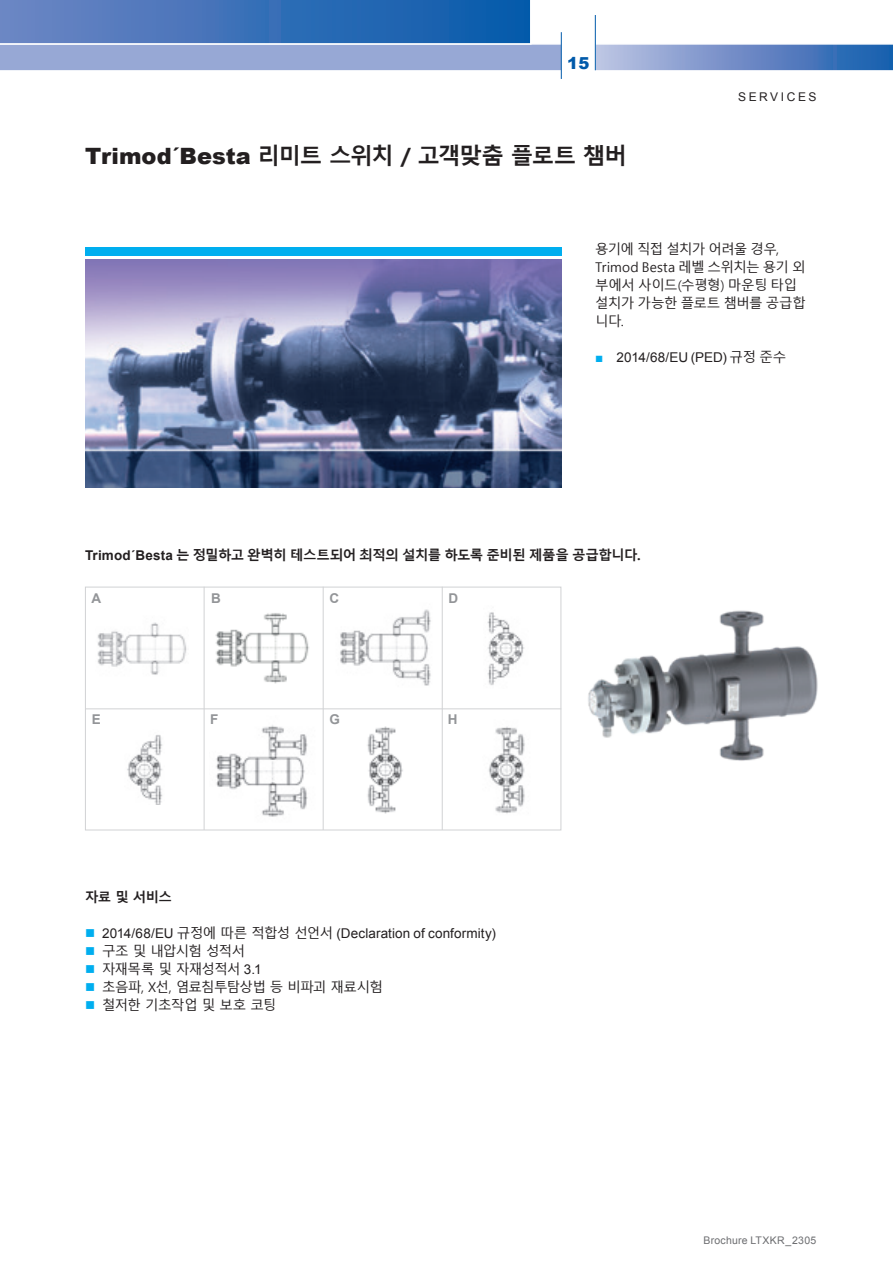
<style>
.page{position:relative;width:893px;height:1263px;background:#fff}
.page>*{position:absolute;margin:0;border:0;box-sizing:border-box;transform-origin:0 0}
.t1{font:700 22.5px "Malgun Gothic";letter-spacing:-.06em;color:#231f20}
.t2{font:900 16.5px "Arial";color:#015aaa}
.t3{font:13.5px/18px "Malgun Gothic";letter-spacing:-.045em;color:#231f20}
.t4{font:13.5px "Arial";letter-spacing:.005em;color:#231f20}
.t5{font:700 13.5px "Malgun Gothic";letter-spacing:-.045em;color:#231f20}
.t6{font:700 13.5px "Arial";color:#939598}
.t7{font:12px "Arial";letter-spacing:.215em;color:#231f20}
.t8{font:10.5px "Arial";letter-spacing:.025em;color:#6c6d70}
.s1{font-family:"Arial";font-weight:900}
.s2{color:#00aeef}
.s3{font-family:"Malgun Gothic"}
.s4{font-family:"Arial"}
</style>
<div class="page">
<svg style="left:595px;top:44px;width:298px;height:27px;background:#7393c9"></svg>
<svg style="left:0;top:0;width:561px;height:72px;background:#698fc7"></svg>
<hr style="left:595px;top:15px;width:1px;height:55px;background:#015aaa">
<hr style="left:561px;top:32px;width:1px;height:47px;background:#015aaa">
<img style="left:215px;top:613px;width:94px;height:71px">
<img style="left:97px;top:622px;width:90px;height:53px">
<img style="left:340px;top:609px;width:91px;height:77px">
<img style="left:487px;top:612px;width:37px;height:73px">
<img style="left:127px;top:735px;width:36px;height:70px">
<img style="left:216px;top:715px;width:107px;height:112px">
<img style="left:367px;top:726px;width:36px;height:88px">
<img style="left:488px;top:727px;width:37px;height:86px">
<img style="left:85px;top:260px;width:476px;height:228px">
<div style="left:85px;top:247px;width:476px;height:8px;background:#00aeef"></div>
<img style="left:588px;top:610px;width:230px;height:151px">
<div style="left:85px;top:587px;width:476px;height:243px;border:1px solid #d1d2d4"></div>
<hr style="left:204px;top:587px;width:1px;height:243px;background:#d1d2d4">
<hr style="left:323px;top:587px;width:1px;height:243px;background:#d1d2d4">
<hr style="left:442px;top:587px;width:1px;height:243px;background:#d1d2d4">
<hr style="left:85px;top:708px;width:476px;height:1px;background:#d1d2d4">
<p class="t2" style="left:567px;top:51px;width:24px">15</p>
<h1 class="t1" style="left:85px;top:142px;width:543px"><span class="s1">Trimod´Besta</span> 리미트 스위치 / 고객맞춤 플로트 챔버</h1>
<p class="t7" style="left:738px;top:89px;width:80px">SERVICES</p>
<p class="t3" style="left:595px;top:240px;width:212px">용기에 직접 설치가 어려울 경우,<br>Trimod Besta 레벨 스위치는 용기 외 부에서 사이드(수평형) 마운팅 타입 설치가 가능한 플로트 챔버를 공급합 니다.</p>
<p class="t4" style="left:595px;top:348px;width:193px"><span class="s2">■</span> 2014/68/EU (PED) <span class="s3">규정 준수</span></p>
<p class="t5" style="left:85px;top:547px;width:557px"><span class="s4">Trimod´Besta</span> 는 정밀하고 완벽히 테스트되어 최적의 설치를 하도록 준비된 제품을 공급합니다.</p>
<p class="t6" style="left:91px;top:589px;width:11px">A</p>
<p class="t6" style="left:211px;top:589px;width:11px">B</p>
<p class="t6" style="left:330px;top:589px;width:11px">C</p>
<p class="t6" style="left:449px;top:589px;width:11px">D</p>
<p class="t6" style="left:210px;top:710px;width:10px">F</p>
<p class="t6" style="left:329px;top:710px;width:12px">G</p>
<p class="t6" style="left:92px;top:710px;width:11px">E</p>
<p class="t6" style="left:448px;top:710px;width:11px">H</p>
<p class="t5" style="left:85px;top:889px;width:89px">자료 및 서비스</p>
<p class="t4" style="left:85px;top:924px;width:412px"><span class="s2">■</span> 2014/68/EU <span class="s3">규정에 따른 적합성 선언서</span> (Declaration of conformity)</p>
<p class="t3" style="left:85px;top:942px;width:162px"><span class="s2">■</span> 구조 및 내압시험 성적서</p>
<p class="t3" style="left:85px;top:960px;width:178px"><span class="s2">■</span> 자재목록 및 자재성적서 <span class="s4">3.1</span></p>
<p class="t3" style="left:85px;top:978px;width:300px"><span class="s2">■</span> 초음파, X선, 염료침투탐상법 등 비파괴 재료시험</p>
<p class="t3" style="left:85px;top:996px;width:193px"><span class="s2">■</span> 철저한 기초작업 및 보호 코팅</p>
<p class="t8" style="left:703px;top:1233px;width:114px">Brochure LTXKR_2305</p>
</div>
